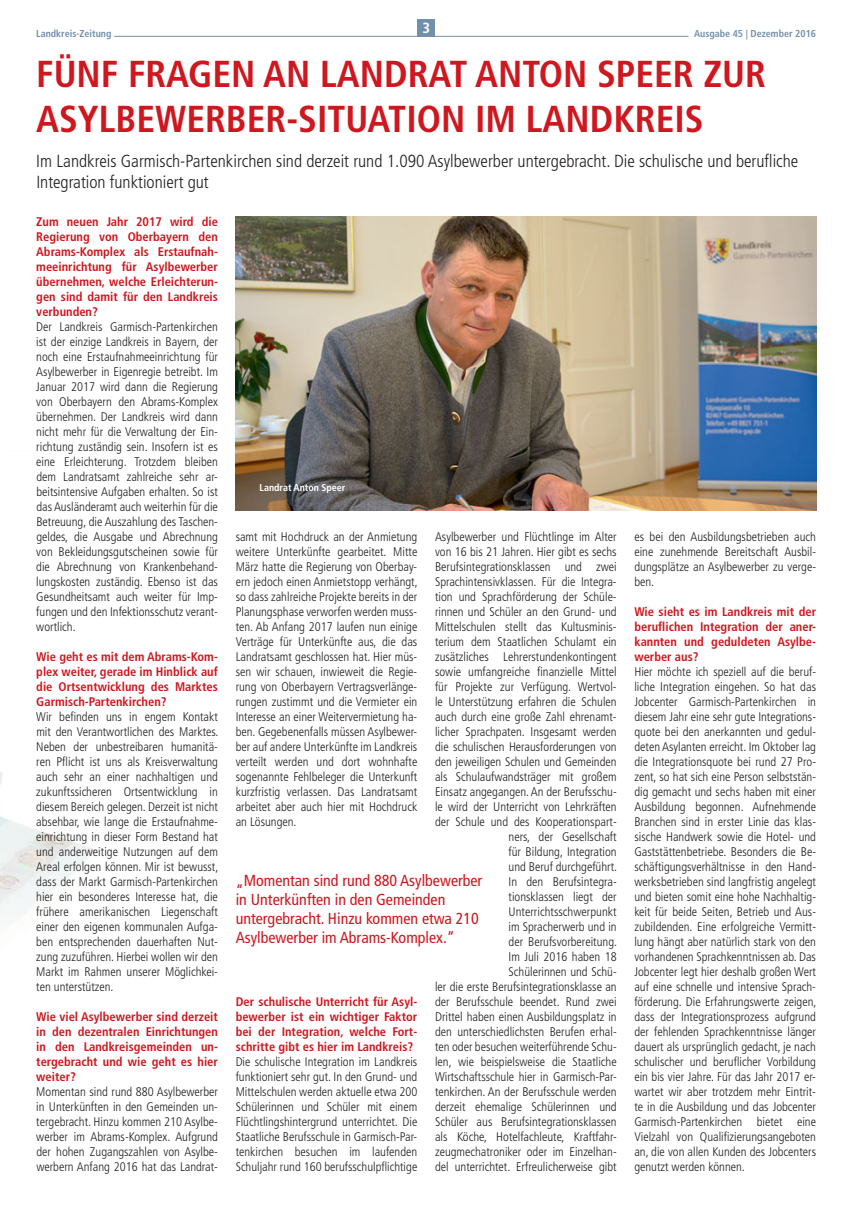
<style>
.page{position:relative;width:851px;height:1205px;background:#fff}
.page>*{position:absolute;margin:0;border:0;box-sizing:border-box;transform-origin:0 0}
.t1{font:700 condensed 37.5px/45px "Frutiger LT Std";color:#ce171e}
.t2{font:300 condensed 17.5px/21px "Frutiger LT Std";color:#231f20}
.t3{font:condensed 16px/19.1px "Frutiger LT Std";color:#ce171e}
.t4{font:700 condensed 14.75px "Frutiger LT Std";color:#fff}
.t5{font:300 condensed 12.5px/15px "Frutiger LT Std";color:#231f20;text-align:justify}
.t6{font:700 condensed 12.5px/15px "Frutiger LT Std";color:#ce171e;text-align:justify}
.t7{font:700 condensed 10px "Frutiger LT Std";color:#7390ab}
.t8{font:700 condensed 10px "Frutiger LT Std";color:#fff}
</style>
<div class="page">
<img style="left:0;top:772px;width:95px;height:143px">
<div style="left:417px;top:19px;width:18px;height:18px;background:#7390ab"></div>
<img style="left:236px;top:217px;width:580px;height:293px">
<hr style="left:114px;top:36px;width:574px;height:1px;background:#7390ab">
<p class="t4" style="left:422px;top:21px;width:9px">3</p>
<h1 class="t1" style="left:36px;top:53px;width:731px">FÜNF FRAGEN AN LANDRAT ANTON SPEER ZUR<br>ASYLBEWERBER-SITUATION IM LANDKREIS</h1>
<h2 class="t2" style="left:36px;top:151px;width:763px">Im Landkreis Garmisch-Partenkirchen sind derzeit rund 1.090 Asylbewerber untergebracht. Die schulische und berufliche<br>Integration funktioniert gut</h2>
<p class="t6" style="left:36px;top:214px;width:183px">Zum neuen Jahr 2017 wird die Regierung von Oberbayern den Abrams-Komplex als Erstaufnah&shy;meeinrichtung für Asylbewerber übernehmen, welche Erleichterun&shy;gen sind damit für den Landkreis verbunden?</p>
<p class="t5" style="left:36px;top:319px;width:183px">Der Landkreis Garmisch-Partenkirchen ist der einzige Landkreis in Bayern, der noch eine Erstaufnahmeeinrichtung für Asylbewerber in Eigenregie betreibt. Im Januar 2017 wird dann die Regierung von Oberbayern den Abrams-Komplex übernehmen. Der Landkreis wird dann nicht mehr für die Verwaltung der Ein&shy;richtung zuständig sein. Insofern ist es eine Erleichterung. Trotzdem bleiben dem Landratsamt zahlreiche sehr ar&shy;beitsintensive Aufgaben erhalten. So ist das Ausländeramt auch weiterhin für die Betreuung, die Auszahlung des Taschen&shy;geldes, die Ausgabe und Abrechnung von Bekleidungsgutscheinen sowie für die Abrechnung von Krankenbehand&shy;lungskosten zuständig. Ebenso ist das Gesundheitsamt auch weiter für Imp&shy;fungen und den Infektionsschutz verant&shy;wortlich.</p>
<p class="t6" style="left:36px;top:649px;width:183px">Wie geht es mit dem Abrams-Kom&shy;plex weiter, gerade im Hinblick auf die Ortsentwicklung des Marktes Garmisch-Partenkirchen?</p>
<p class="t5" style="left:36px;top:709px;width:184px">Wir befinden uns in engem Kontakt mit den Verantwortlichen des Marktes.<br>Neben der unbestreibaren humanitä&shy;ren Pflicht ist uns als Kreisverwaltung auch sehr an einer nachhaltigen und zukunftssicheren Ortsentwicklung in diesem Bereich gelegen. Derzeit ist nicht absehbar, wie lange die Erstaufnahme&shy;einrichtung in dieser Form Bestand hat und anderweitige Nutzungen auf dem Areal erfolgen können. Mir ist bewusst, dass der Markt Garmisch-Partenkirchen hier ein besonderes Interesse hat, die frühere amerikanischen Liegenschaft einer den eigenen kommunalen Aufga&shy;ben entsprechenden dauerhaften Nut&shy;zung zuzuführen. Hierbei wollen wir den Markt im Rahmen unserer Möglichkei&shy;ten unterstützen.</p>
<p class="t6" style="left:36px;top:1009px;width:183px">Wie viel Asylbewerber sind derzeit in den dezentralen Einrichtungen in den Landkreisgemeinden un&shy;tergebracht und wie geht es hier weiter?</p>
<p class="t5" style="left:36px;top:1084px;width:183px">Momentan sind rund 880 Asylbewerber in Unterkünften in den Gemeinden un&shy;tergebracht. Hinzu kommen 210 Asylbe&shy;werber im Abrams-Komplex. Aufgrund der hohen Zugangszahlen von Asylbe&shy;werbern Anfang 2016 hat das Landrat-</p>
<p class="t7" style="left:36px;top:29px;width:77px">Landkreis-Zeitung</p>
<p class="t7" style="left:694px;top:29px;width:123px">Ausgabe 45 | Dezember 2016</p>
<p class="t8" style="left:260px;top:482px;width:87px">Landrat Anton Speer</p>
<p class="t5" style="left:236px;top:529px;width:184px">samt mit Hochdruck an der Anmietung weitere Unterkünfte gearbeitet. Mitte März hatte die Regierung von Oberbay&shy;ern jedoch einen Anmietstopp verhängt, so dass zahlreiche Projekte bereits in der Planungsphase verworfen werden muss&shy;ten. Ab Anfang 2017 laufen nun einige Verträge für Unterkünfte aus, die das Landratsamt geschlossen hat. Hier müs&shy;sen wir schauen, inwieweit die Regie&shy;rung von Oberbayern Vertragsverlänge&shy;rungen zustimmt und die Vermieter ein Interesse an einer Weitervermietung ha&shy;ben. Gegebenenfalls müssen Asylbewer&shy;ber auf andere Unterkünfte im Landkreis verteilt werden und dort wohnhafte sogenannte Fehlbeleger die Unterkunft kurzfristig verlassen. Das Landratsamt arbeitet aber auch hier mit Hochdruck an Lösungen.</p>
<p class="t5" style="left:435px;top:529px;width:184px;text-align:right">Asylbewerber und Flüchtlinge im Alter von 16 bis 21 Jahren. Hier gibt es sechs Berufsintegrationsklassen und zwei Sprachintensivklassen. Für die Integra&shy;tion und Sprachförderung der Schüle&shy;rinnen und Schüler an den Grund- und Mittelschulen stellt das Kultusminis&shy;terium dem Staatlichen Schulamt ein zusätzliches Lehrerstundenkontingent sowie umfangreiche finanzielle Mittel für Projekte zur Verfügung. Wertvol&shy;le Unterstützung erfahren die Schulen auch durch eine große Zahl ehrenamt&shy;licher Sprachpaten. Insgesamt werden die schulischen Herausforderungen von den jeweiligen Schulen und Gemeinden als Schulaufwandsträger mit großem Einsatz angegangen. An der Berufsschu&shy;le wird der Unterricht von Lehrkräften der Schule und des Kooperationspart&shy;ners, der Gesellschaft<br>für Bildung, Integration<br>und Beruf durchgeführt.<br>In den Berufsintegra-<br>tionsklassen liegt der Unterrichtsschwerpunkt<br>im Spracherwerb und in<br>der Berufsvorbereitung.<br>Im Juli 2016 haben 18<br>Schülerinnen und Schü-<br>ler die erste Berufsintegrationsklasse an der Berufsschule beendet. Rund zwei Drittel haben einen Ausbildungsplatz in den unterschiedlichsten Berufen erhal&shy;ten oder besuchen weiterführende Schu&shy;len, wie beispielsweise die Staatliche Wirtschaftsschule hier in Garmisch-Par&shy;tenkirchen. An der Berufsschule werden derzeit ehemalige Schülerinnen und Schüler aus Berufsintegrationsklassen als Köche, Hotelfachleute, Kraftfahr&shy;zeugmechatroniker oder im Einzelhan&shy;del unterrichtet. Erfreulicherweise gibt</p>
<p class="t5" style="left:634px;top:529px;width:183px">es bei den Ausbildungsbetrieben auch eine zunehmende Bereitschaft Ausbil&shy;dungsplätze an Asylbewerber zu verge&shy;ben.</p>
<p class="t6" style="left:634px;top:604px;width:183px">Wie sieht es im Landkreis mit der beruflichen Integration der aner&shy;kannten und geduldeten Asylbe&shy;werber aus?</p>
<p class="t5" style="left:634px;top:664px;width:184px">Hier möchte ich speziell auf die beruf&shy;liche Integration eingehen. So hat das Jobcenter Garmisch-Partenkirchen in diesem Jahr eine sehr gute Integrations&shy;quote bei den anerkannten und gedul&shy;deten Asylanten erreicht. Im Oktober lag die Integrationsquote bei rund 27 Pro&shy;zent, so hat sich eine Person selbststän&shy;dig gemacht und sechs haben mit einer Ausbildung begonnen. Aufnehmende Branchen sind in erster Linie das klas&shy;sische Handwerk sowie die Hotel- und Gaststättenbetriebe. Besonders die Be&shy;schäftigungsverhältnisse in den Hand&shy;werksbetrieben sind langfristig angelegt und bieten somit eine hohe Nachhaltig&shy;keit für beide Seiten, Betrieb und Aus&shy;zubildenden. Eine erfolgreiche Vermitt&shy;lung hängt aber natürlich stark von den vorhandenen Sprachkenntnissen ab. Das Jobcenter legt hier deshalb großen Wert auf eine schnelle und intensive Sprach&shy;förderung. Die Erfahrungswerte zeigen, dass der Integrationsprozess aufgrund der fehlenden Sprachkenntnisse länger dauert als ursprünglich gedacht, je nach schulischer und beruflicher Vorbildung ein bis vier Jahre. Für das Jahr 2017 er&shy;wartet wir aber trotzdem mehr Eintrit&shy;te in die Ausbildung und das Jobcenter Garmisch-Partenkirchen bietet eine Vielzahl von Qualifizierungsangeboten an, die von allen Kunden des Jobcenters genutzt werden können.</p>
<p class="t3" style="left:236px;top:871px;width:248px">„Momentan sind rund 880 Asylbewerber in Unterkünften in den Gemeinden untergebracht. Hinzu kommen etwa 210<br>Asylbewerber im Abrams-Komplex.“</p>
<p class="t6" style="left:236px;top:994px;width:183px">Der schulische Unterricht für Asyl&shy;bewerber ist ein wichtiger Faktor bei der Integration, welche Fort&shy;schritte gibt es hier im Landkreis?</p>
<p class="t5" style="left:236px;top:1054px;width:183px">Die schulische Integration im Landkreis funktioniert sehr gut. In den Grund- und Mittelschulen werden aktuelle etwa 200<br>Schülerinnen und Schüler mit einem Flüchtlingshintergrund unterrichtet. Die Staatliche Berufsschule in Garmisch-Par&shy;tenkirchen besuchen im laufenden Schuljahr rund 160 berufsschulpflichtige</p>
</div>
